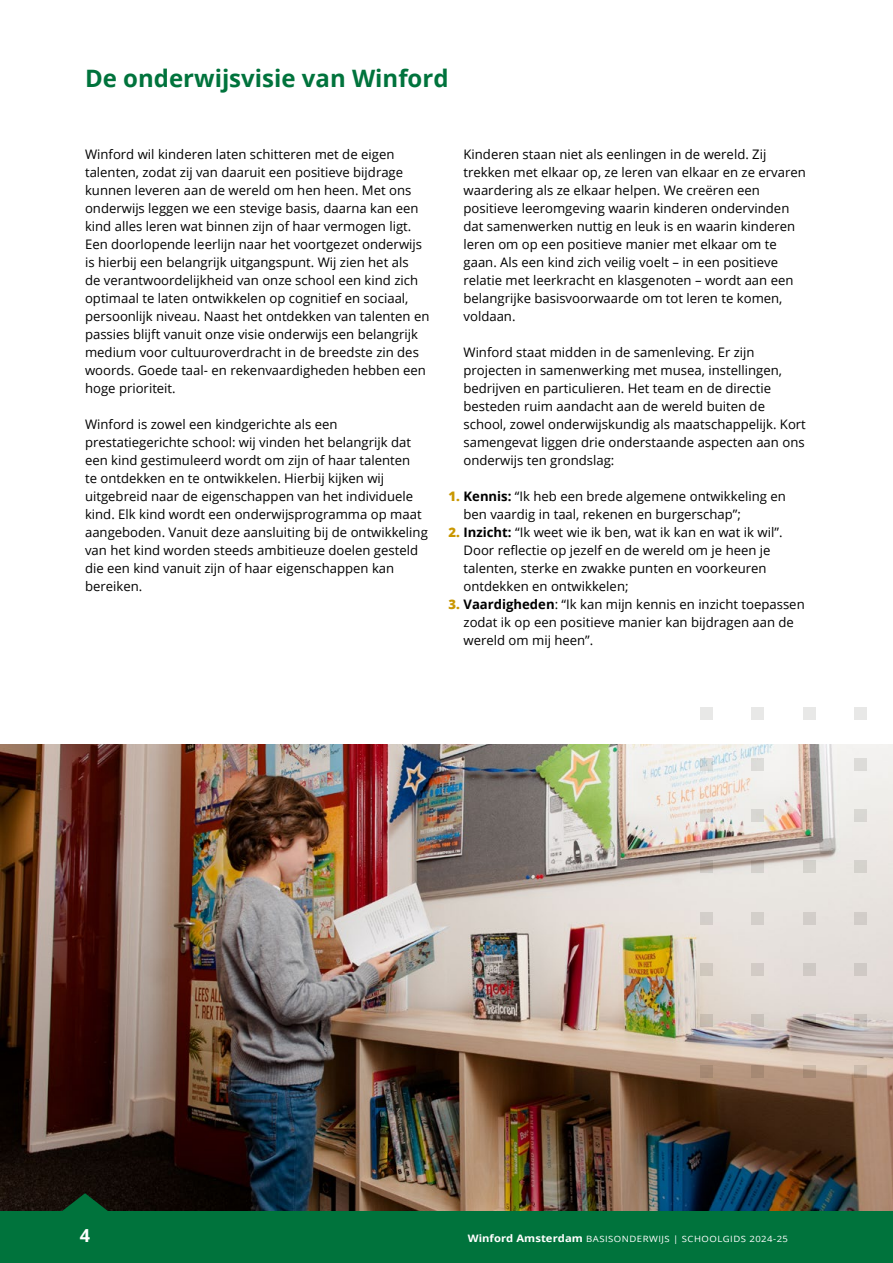
<style>
.page{position:relative;width:893px;height:1263px;background:#fff}
.page>*{position:absolute;margin:0;border:0;box-sizing:border-box;transform-origin:0 0}
.t1{font:700 24px "Open Sans";color:#00733c}
.t2{font:700 18px "Open Sans";color:#fff}
.t3{font:13.2px/18px "Open Sans";color:#000}
.t4{font:8.7px "Open Sans";letter-spacing:.05em;color:#fff;scale:1.1 1}
.s1{font-weight:800;color:#c99700}
.s2{font-weight:700}
.s3{font-weight:700;font-size:10.2px}
</style>
<div class="page">
<img style="left:0;top:744px;width:893px;height:468px">
<div style="left:701px;top:707px;width:12px;height:13px;background:#e8e8e7"></div>
<div style="left:752px;top:707px;width:12px;height:13px;background:#e8e8e7"></div>
<div style="left:803px;top:707px;width:12px;height:13px;background:#e8e8e7"></div>
<div style="left:854px;top:707px;width:12px;height:13px;background:#e8e8e7"></div>
<svg style="left:701px;top:758px;width:12px;height:13px"></svg>
<div style="left:752px;top:758px;width:12px;height:13px;background:#dddcd9"></div>
<svg style="left:803px;top:758px;width:12px;height:13px"></svg>
<div style="left:854px;top:758px;width:12px;height:13px;background:#dcdbd8"></div>
<svg style="left:701px;top:810px;width:12px;height:12px"></svg>
<div style="left:752px;top:810px;width:12px;height:12px;background:#d7d6d2"></div>
<svg style="left:803px;top:810px;width:12px;height:12px"></svg>
<div style="left:854px;top:810px;width:12px;height:12px;background:#d8d7d3"></div>
<svg style="left:701px;top:861px;width:12px;height:12px"></svg>
<svg style="left:752px;top:861px;width:12px;height:12px"></svg>
<div style="left:803px;top:861px;width:12px;height:12px;background:#d4d2cc"></div>
<div style="left:854px;top:861px;width:12px;height:12px;background:#d4d2cc"></div>
<div style="left:701px;top:912px;width:12px;height:12px;background:#d3ceca"></div>
<div style="left:752px;top:912px;width:12px;height:12px;background:#d3cfca"></div>
<div style="left:803px;top:912px;width:12px;height:12px;background:#d2cdc9"></div>
<div style="left:854px;top:912px;width:12px;height:12px;background:#d2cdc9"></div>
<div style="left:701px;top:963px;width:12px;height:12px;background:#cfc8bf"></div>
<div style="left:752px;top:963px;width:12px;height:12px;background:#d2cbc5"></div>
<div style="left:803px;top:963px;width:12px;height:12px;background:#cec9c5"></div>
<div style="left:854px;top:963px;width:12px;height:12px;background:#cec9c5"></div>
<div style="left:701px;top:1014px;width:12px;height:12px;background:#c8bdb1"></div>
<div style="left:752px;top:1014px;width:12px;height:12px;background:#c8bfb8"></div>
<svg style="left:803px;top:1014px;width:12px;height:12px"></svg>
<svg style="left:854px;top:1014px;width:12px;height:12px"></svg>
<div style="left:701px;top:1065px;width:12px;height:13px;background:#a58873"></div>
<div style="left:752px;top:1065px;width:12px;height:13px;background:#a58873"></div>
<svg style="left:803px;top:1065px;width:12px;height:13px"></svg>
<svg style="left:854px;top:1065px;width:12px;height:13px"></svg>
<div style="left:0;top:1212px;width:893px;height:51px;background:#00733c"></div>
<svg style="left:61px;top:1193px;width:48px;height:19px"></svg>
<h1 class="t1" style="left:85px;top:61px;width:365px">De onderwijsvisie van Winford</h1>
<p class="t3" style="left:85px;top:145px;width:346px">Winford wil kinderen laten schitteren met de eigen talenten, zodat zij van daaruit een positieve bijdrage kunnen leveren aan de wereld om hen heen. Met ons onderwijs leggen we een stevige basis, daarna kan een kind alles leren wat binnen zijn of haar vermogen ligt.<br>Een doorlopende leerlijn naar het voortgezet onderwijs is hierbij een belangrijk uitgangspunt. Wij zien het als<br>de verantwoordelijkheid van onze school een kind zich optimaal te laten ontwikkelen op cognitief en sociaal, persoonlijk niveau. Naast het ontdekken van talenten en passies blijft vanuit onze visie onderwijs een belangrijk medium voor cultuuroverdracht in de breedste zin des woords. Goede taal- en rekenvaardigheden hebben een hoge prioriteit.</p>
<p class="t3" style="left:85px;top:415px;width:344px">Winford is zowel een kindgerichte als een prestatiegerichte school: wij vinden het belangrijk dat een kind gestimuleerd wordt om zijn of haar talenten<br>te ontdekken en te ontwikkelen. Hierbij kijken wij uitgebreid naar de eigenschappen van het individuele kind. Elk kind wordt een onderwijsprogramma op maat aangeboden. Vanuit deze aansluiting bij de ontwikkeling van het kind worden steeds ambitieuze doelen gesteld die een kind vanuit zijn of haar eigenschappen kan bereiken.</p>
<p class="t3" style="left:463px;top:145px;width:344px">Kinderen staan niet als eenlingen in de wereld. Zij trekken met elkaar op, ze leren van elkaar en ze ervaren waardering als ze elkaar helpen. We creëren een positieve leeromgeving waarin kinderen ondervinden dat samenwerken nuttig en leuk is en waarin kinderen leren om op een positieve manier met elkaar om te gaan. Als een kind zich veilig voelt – in een positieve relatie met leerkracht en klasgenoten – wordt aan een belangrijke basisvoorwaarde om tot leren te komen, voldaan.</p>
<p class="t3" style="left:463px;top:343px;width:344px">Winford staat midden in de samenleving. Er zijn projecten in samenwerking met musea, instellingen, bedrijven en particulieren. Het team en de directie besteden ruim aandacht aan de wereld buiten de school, zowel onderwijskundig als maatschappelijk. Kort samengevat liggen drie onderstaande aspecten aan ons onderwijs ten grondslag:</p>
<p class="t3" style="left:463px;top:487px;width:324px;text-indent:-15px"><span class="s1">1.</span> <span class="s2">Kennis:</span> “Ik heb een brede algemene ontwikkeling en ben vaardig in taal, rekenen en burgerschap”;</p>
<p class="t3" style="left:463px;top:523px;width:320px;text-indent:-15px"><span class="s1">2.</span> <span class="s2">Inzicht:</span> “Ik weet wie ik ben, wat ik kan en wat ik wil”.<br>Door reflectie op jezelf en de wereld om je heen je talenten, sterke en zwakke punten en voorkeuren ontdekken en ontwikkelen;</p>
<p class="t3" style="left:463px;top:595px;width:343px;text-indent:-15px"><span class="s1">3.</span> <span class="s2">Vaardigheden</span>: “Ik kan mijn kennis en inzicht toepassen zodat ik op een positieve manier kan bijdragen aan de wereld om mij heen”.</p>
<h2 class="t2" style="left:80px;top:1222px;width:12px">4</h2>
<p class="t4" style="left:468px;top:1232px;width:293px"><span class="s3">Winford Amsterdam</span> BASISONDERWIJS | SCHOOLGIDS 2024-25</p>
</div>
